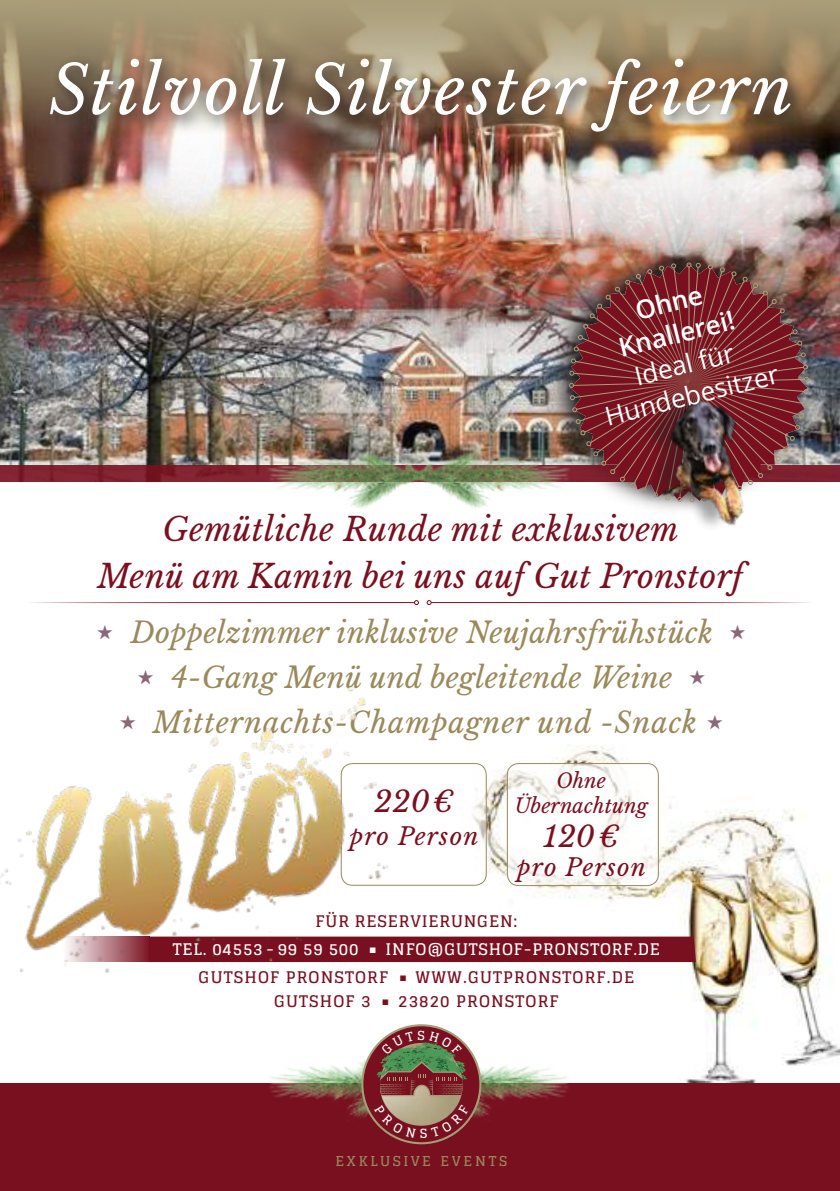
<style>
.page{position:relative;width:840px;height:1191px;background:#fff}
.page>*{position:absolute;margin:0;border:0;box-sizing:border-box;transform-origin:0 0}
.t1{font:italic 66.8px "Libre Baskerville";letter-spacing:.03em;color:#fff}
.t2{font:italic 32.2px/46.8px "Libre Baskerville";letter-spacing:.01em;color:#79101f;text-align:center}
.t3{font:italic 28.8px "Libre Baskerville";letter-spacing:.01em;color:#9a895b}
.t4{font:italic 28.8px "Libre Baskerville";letter-spacing:.03em;color:#9a895b}
.t5{font:italic 28.8px "Libre Baskerville";letter-spacing:.01em;color:#79101f}
.t6{font:26px/31.6px "Open Sans";color:#fff;text-align:center}
.t7{font:600 26px/31.6px "Open Sans";color:#fff;text-align:center}
.t8{font:italic 24px "Libre Baskerville";letter-spacing:.05em;color:#79101f}
.t9{font:italic 20px/25px "Libre Baskerville";letter-spacing:.005em;color:#79101f;text-align:center}
.t10{font:700 16px/28px "Glegoo";letter-spacing:.05em;color:#fff}
.t11{font:700 16px/24px "Glegoo";letter-spacing:.07em;color:#79101f}
.t12{font:700 16px "Glegoo";letter-spacing:.05em;color:#79101f}
.t13{font:700 13.6px "Glegoo";letter-spacing:.19em;color:#9a895b}
.t14{font:700 12.4px "Glegoo";color:#fff}
.s1{color:#8c677a}
.s2{color:#79101f}
</style>
<div class="page">
<img style="left:0;top:325px;width:839px;height:140px">
<img style="left:0;top:134px;width:839px;height:191px">
<img style="left:449px;top:745px;width:390px;height:338px">
<img style="left:542px;top:246px;width:270px;height:219px">
<svg style="left:0;top:0;width:839px;height:134px;background:#a39370"></svg>
<svg style="left:0;top:465px;width:839px;height:17px;background:#7f212e"></svg>
<img style="left:204px;top:426px;width:211px;height:82px">
<img style="left:415px;top:426px;width:153px;height:82px">
<hr style="left:431px;top:602px;width:380px;height:1px;background:#79101f">
<svg style="left:426px;top:600px;width:5px;height:5px"></svg>
<hr style="left:28px;top:602px;width:386px;height:1px;background:#79101f">
<svg style="left:414px;top:600px;width:5px;height:5px"></svg>
<img style="left:568px;top:262px;width:240px;height:239px">
<div style="left:399px;top:936px;width:296px;height:26px;background:#79101f"></div>
<div style="left:0;top:1083px;width:839px;height:108px;background:#79101f"></div>
<img style="left:270px;top:1062px;width:91px;height:55px">
<img style="left:417px;top:1034px;width:216px;height:111px">
<div style="left:42px;top:50px;width:765px;height:99px;background:#231f20;opacity:.75"></div>
<div style="left:507px;top:763px;width:151px;height:122px;background:#fff;border-radius:11px"></div>
<div style="left:341px;top:763px;width:145px;height:122px;background:#fff;border-radius:11px"></div>
<div style="left:506px;top:763px;width:152px;height:123px;border:1px solid #9a895b;border-radius:11px"></div>
<div style="left:341px;top:763px;width:145px;height:122px;border:1px solid #9a895b;border-radius:11px"></div>
<div style="left:633px;top:388px;width:100px;height:144px;background:#231f20;opacity:.4"></div>
<img style="left:641px;top:388px;width:130px;height:144px">
<img style="left:0;top:687px;width:399px;height:286px">
<svg style="left:361px;top:1024px;width:120px;height:120px"></svg>
<h1 class="t1" style="left:49px;top:49px;width:745px">Stilvoll Silvester feiern</h1>
<p class="t7" style="left:607px;top:301px;width:120px;rotate:-14deg">Ohne<br>Knallerei!</p>
<p class="t6" style="left:593px;top:370px;width:179px;rotate:-14deg">Ideal für<br>Hundebesitzer</p>
<p class="t2" style="left:98px;top:506px;width:646px">Gemütliche Runde mit exklusivem<br>Menü am Kamin bei uns auf Gut Pronstorf</p>
<p class="t3" style="left:97px;top:615px;width:650px"><span class="s1">★</span> Doppelzimmer inklusive Neujahrsfrühstück <span class="s1">★</span></p>
<p class="t3" style="left:137px;top:660px;width:569px"><span class="s1">★</span> 4-Gang Menü und begleitende Weine <span class="s1">★</span></p>
<p class="t4" style="left:120px;top:705px;width:604px"><span class="s1">★</span> Mitternachts-Champagner und -Snack <span class="s1">★</span></p>
<p class="t5" style="left:374px;top:784px;width:81px">220 €</p>
<p class="t8" style="left:349px;top:821px;width:130px">pro Person</p>
<p class="t9" style="left:514px;top:768px;width:134px">Ohne<br>Übernachtung</p>
<p class="t5" style="left:543px;top:819px;width:77px">120€</p>
<p class="t8" style="left:517px;top:853px;width:130px">pro Person</p>
<p class="t12" style="left:315px;top:912px;width:203px">FÜR RESERVIERUNGEN:</p>
<p class="t10" style="left:173px;top:935px;width:187px">TEL. 04553 - 99 59 500</p>
<p class="t10" style="left:198px;top:935px;width:462px;text-indent:171px">■ INFO@GUTSHOF-PRONSTORF.DE<br><span class="s2">GUTSHOF PRONSTORF</span></p>
<p class="t11" style="left:274px;top:965px;width:361px;text-indent:126px">■ WWW.GUTPRONSTORF.DE<br>GUTSHOF 3 ■ 23820 PRONSTORF</p>
<p class="t14" style="left:417px;top:1028px;width:9px">S</p>
<p class="t13" style="left:335px;top:1153px;width:173px">EXKLUSIVE EVENTS</p>
</div>
